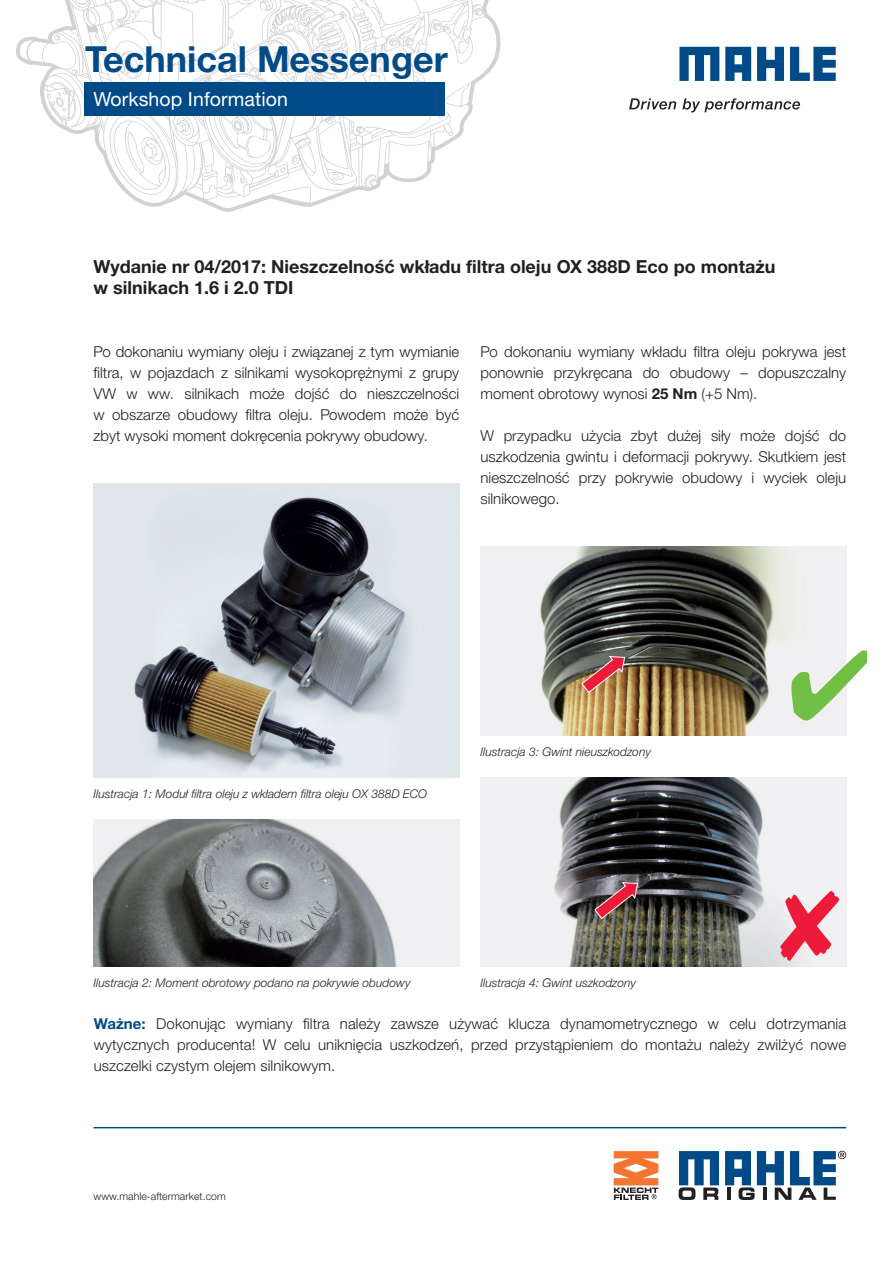
<style>
.page{position:relative;width:893px;height:1263px;background:#fff}
.page>*{position:absolute;margin:0;border:0;box-sizing:border-box;transform-origin:0 0}
.t1{font:700 36px "Helvetica Neue LT Pro";color:#004b87}
.t2{font:19.5px "Helvetica Neue LT Pro";letter-spacing:.005em;color:#fff}
.t3{font:700 18px/21px "Helvetica Neue LTW1 G";color:#231f20}
.t4{font:300 15px/21px "Helvetica Neue LTW1 G";color:#231f20;text-align:justify}
.t5{font:italic 300 12px "Helvetica Neue LT Pro";color:#231f20}
.t6{font:300 10.5px "Helvetica Neue LT Pro";letter-spacing:.005em;color:#231f20}
.s1{font-weight:700}
.s2{font-family:"Helvetica Neue LT Pro";font-weight:700;color:#004b87}
</style>
<div class="page">
<svg style="left:16px;top:0;width:485px;height:212px"></svg>
<div style="left:84px;top:82px;width:361px;height:34px;background:#004b87"></div>
<svg style="left:629px;top:98px;width:171px;height:15px"></svg>
<svg style="left:679px;top:47px;width:157px;height:34px"></svg>
<svg style="left:679px;top:1151px;width:40px;height:49px"></svg>
<svg style="left:725px;top:1151px;width:121px;height:49px"></svg>
<hr style="left:94px;top:1127px;width:752px;height:1px;background:#004b87">
<img style="left:94px;top:483px;width:365px;height:294px">
<img style="left:480px;top:546px;width:366px;height:189px">
<img style="left:480px;top:777px;width:366px;height:189px">
<img style="left:94px;top:819px;width:365px;height:147px">
<svg style="left:614px;top:1151px;width:44px;height:49px"></svg>
<svg style="left:581px;top:655px;width:45px;height:39px;background:#af695b"></svg>
<svg style="left:593px;top:881px;width:46px;height:39px;background:#8c5459"></svg>
<svg style="left:780px;top:891px;width:59px;height:70px"></svg>
<div style="left:791px;top:650px;width:56px;height:70px;background:#f0f0f2"></div>
<h1 class="t1" style="left:85px;top:37px;width:364px">Technical Messenger</h1>
<h2 class="t2" style="left:94px;top:87px;width:196px">Workshop Information</h2>
<p class="t3" style="left:94px;top:256px;width:683px">Wydanie nr 04/2017: Nieszczelność wkładu filtra oleju OX 388D Eco po montażu w silnikach 1.6 i 2.0 TDI</p>
<p class="t4" style="left:94px;top:341px;width:367px">Po dokonaniu wymiany oleju i związanej z tym wymianie filtra, w pojazdach z silnikami wysokoprężnymi z grupy VW w ww. silnikach może dojść do nieszczelności w obszarze obudowy filtra oleju. Powodem może być zbyt wysoki moment dokręcenia pokrywy obudowy.</p>
<p class="t4" style="left:480px;top:341px;width:367px">Po dokonaniu wymiany wkładu filtra oleju pokrywa jest ponownie przykręcana do obudowy – dopuszczalny moment obrotowy wynosi <span class="s1">25 Nm</span> (+5 Nm).</p>
<p class="t4" style="left:480px;top:425px;width:367px">W przypadku użycia zbyt dużej siły może dojść do uszkodzenia gwintu i deformacji pokrywy. Skutkiem jest nieszczelność przy pokrywie obudowy i wyciek oleju silnikowego.</p>
<p class="t5" style="left:94px;top:786px;width:335px">Ilustracja 1: Moduł filtra oleju z wkładem filtra oleju OX 388D ECO</p>
<p class="t5" style="left:480px;top:744px;width:172px">Ilustracja 3: Gwint nieuszkodzony</p>
<p class="t5" style="left:94px;top:975px;width:318px">Ilustracja 2: Moment obrotowy podano na pokrywie obudowy</p>
<p class="t5" style="left:480px;top:975px;width:157px">Ilustracja 4: Gwint uszkodzony</p>
<p class="t4" style="left:94px;top:1013px;width:754px"><span class="s2">Ważne:</span> Dokonując wymiany filtra należy zawsze używać klucza dynamometrycznego w celu dotrzymania wytycznych producenta! W celu uniknięcia uszkodzeń, przed przystąpieniem do montażu należy zwilżyć nowe uszczelki czystym olejem silnikowym.</p>
<p class="t6" style="left:94px;top:1190px;width:134px">www.mahle-aftermarket.com</p>
</div>
